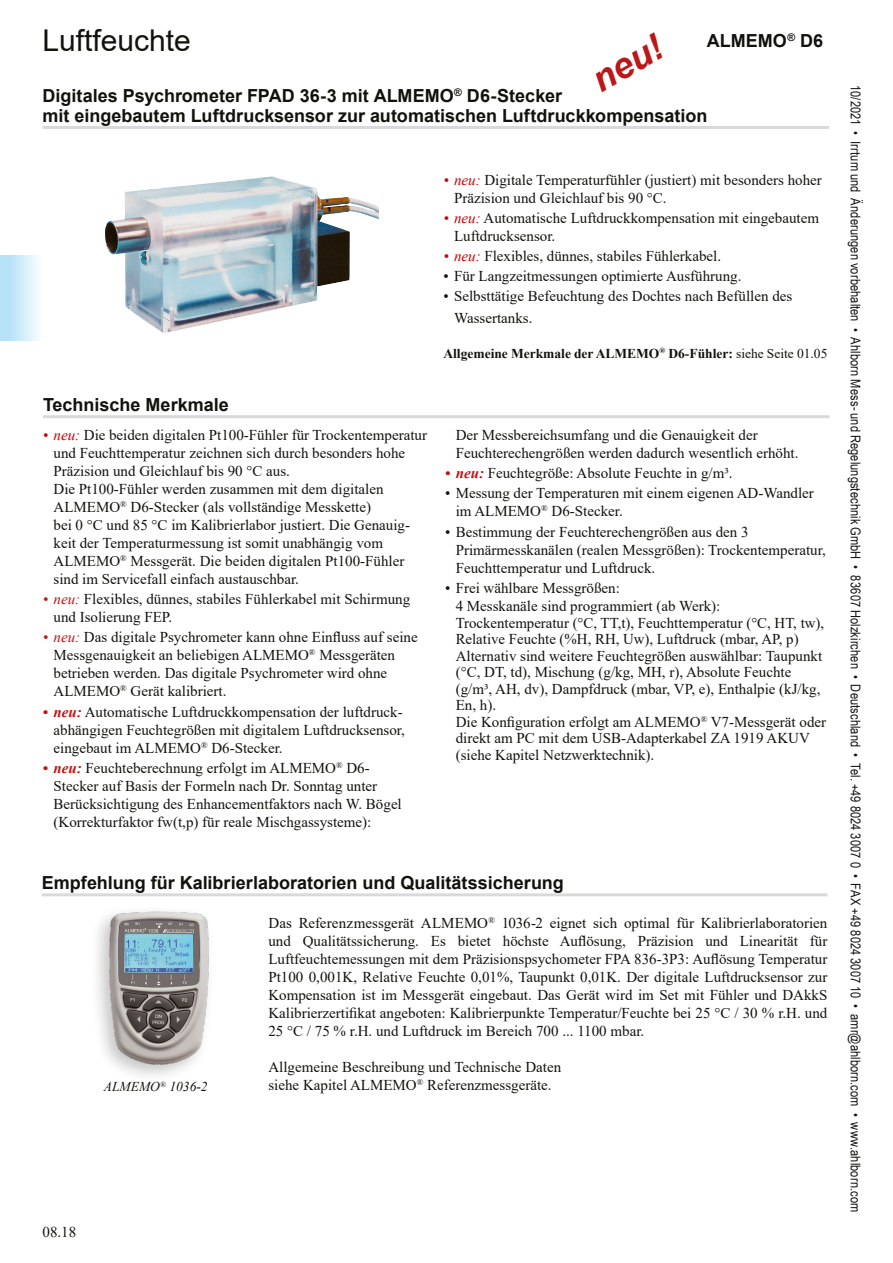
<style>
.page{position:relative;width:893px;height:1263px;background:#fff}
.page>*{position:absolute;margin:0;border:0;box-sizing:border-box;transform-origin:0 0}
.t1{font:italic 700 36px "Arial";color:#bc1617}
.t2{font:30px "Arial";color:#12120d}
.t3{font:700 18px/19.5px "Arial";color:#12120d}
.t4{font:15px/18px "Times New Roman";color:#12120d}
.t5{font:13.5px "Arial Narrow";letter-spacing:.005em;color:#12120d}
.t6{font:700 13.5px "Times New Roman";color:#12120d}
.t7{font:italic 13.5px "Times New Roman";color:#12120d}
.s1{font-style:italic;color:#cb0008}
.s2{font-style:italic;color:#bc1617}
.s3{font-weight:700;font-style:italic;color:#bc1617}
.s4{font-weight:400}
</style>
<div class="page">
<div style="left:0;top:255px;width:43px;height:85px;background:linear-gradient(to right,#aaddf6,#fbfeff)"></div>
<img style="left:105px;top:177px;width:245px;height:156px">
<hr style="left:43px;top:126px;width:786px;height:3px;background:#d8dada">
<hr style="left:42px;top:893px;width:785px;height:3px;background:#d8dada">
<div style="left:89px;top:903px;width:126px;height:181px;background:#12120d;opacity:.25"></div>
<img style="left:102px;top:903px;width:112px;height:170px">
<hr style="left:43px;top:415px;width:787px;height:3px;background:#d8dada">
<h2 class="t2" style="left:43px;top:19px;width:150px">Luftfeuchte</h2>
<h1 class="t1" style="left:582px;top:61px;width:77px;rotate:-30deg">neu!</h1>
<p class="t3" style="left:707px;top:31px;width:118px">ALMEMO<sup>®</sup> D6</p>
<p class="t3" style="left:43px;top:86px;width:667px">Digitales Psychrometer FPAD 36-3 mit ALMEMO<sup>®</sup> D6-Stecker<br>mit eingebautem Luftdrucksensor zur automatischen Luftdruckkompensation</p>
<p class="t3" style="left:43px;top:395px;width:187px">Technische Merkmale</p>
<p class="t4" style="left:54px;top:426px;width:375px;text-indent:-11px"><span class="s1">• neu:</span> Die beiden digitalen Pt100-Fühler für Trockentemperatur und Feuchttemperatur zeichnen sich durch besonders hohe Präzision und Gleichlauf bis 90 °C aus.<br>Die Pt100-Fühler werden zusammen mit dem digitalen ALMEMO<sup>®</sup> D6-Stecker (als vollständige Messkette)<br>bei 0 °C und 85 °C im Kalibrierlabor justiert. Die Genauig&shy;keit der Temperaturmessung ist somit unabhängig vom ALMEMO<sup>®</sup> Messgerät. Die beiden digitalen Pt100-Fühler sind im Servicefall einfach austauschbar.</p>
<p class="t4" style="left:54px;top:590px;width:358px;text-indent:-11px"><span class="s2">• neu:</span> Flexibles, dünnes, stabiles Fühlerkabel mit Schirmung und Isolierung FEP.</p>
<p class="t4" style="left:54px;top:628px;width:366px;text-indent:-11px"><span class="s2">• neu:</span> Das digitale Psychrometer kann ohne Einfluss auf seine Messgenauigkeit an beliebigen ALMEMO<sup>®</sup> Messgeräten betrieben werden. Das digitale Psychrometer wird ohne ALMEMO<sup>®</sup> Gerät kalibriert.</p>
<p class="t4" style="left:54px;top:702px;width:353px;text-indent:-11px"><span class="s3">• neu:</span> Automatische Luftdruckkompensation der luftdruck&shy;abhängigen Feuchtegrößen mit digitalem Luftdrucksensor, eingebaut im ALMEMO<sup>®</sup> D6-Stecker.</p>
<p class="t4" style="left:54px;top:758px;width:350px;text-indent:-11px"><span class="s3">• neu:</span> Feuchteberechnung erfolgt im ALMEMO<sup>®</sup> D6- Stecker auf Basis der Formeln nach Dr. Sonntag unter Berücksichtigung des Enhancementfaktors nach W. Bögel (Korrekturfaktor fw(t,p) für reale Mischgassysteme):</p>
<p class="t4" style="left:454px;top:170px;width:369px;text-indent:-11px"><span class="s1">• neu:</span> Digitale Temperaturfühler (justiert) mit besonders hoher<br>Präzision und Gleichlauf bis 90 °C.</p>
<p class="t4" style="left:454px;top:208px;width:366px;text-indent:-11px"><span class="s1">• neu:</span> Automatische Luftdruckkompensation mit eingebautem<br>Luftdrucksensor.</p>
<p class="t4" style="left:443px;top:247px;width:279px"><span class="s1">• neu:</span> Flexibles, dünnes, stabiles Fühlerkabel.</p>
<p class="t4" style="left:443px;top:267px;width:300px">• Für Langzeitmessungen optimierte Ausführung.</p>
<p class="t4" style="left:454px;top:285px;width:340px;line-height:21.6px;text-indent:-11px">• Selbsttätige Befeuchtung des Dochtes nach Befüllen des<br>Wassertanks.</p>
<p class="t6" style="left:443px;top:343px;width:385px">Allgemeine Merkmale der ALMEMO<sup>®</sup> D6-Fühler: <span class="s4">siehe Seite 01.05</span></p>
<p class="t4" style="left:456px;top:426px;width:344px">Der Messbereichsumfang und die Genauigkeit der<br>Feuchterechengrößen werden dadurch wesentlich erhöht.</p>
<p class="t4" style="left:445px;top:464px;width:289px"><span class="s3">• neu:</span> Feuchtegröße: Absolute Feuchte in g/m³.</p>
<p class="t4" style="left:456px;top:484px;width:360px;text-indent:-11px">• Messung der Temperaturen mit einem eigenen AD-Wandler im ALMEMO<sup>®</sup> D6-Stecker.</p>
<p class="t4" style="left:456px;top:522px;width:372px;text-indent:-11px">• Bestimmung der Feuchterechengrößen aus den 3<br>Primärmesskanälen (realen Messgrößen): Trockentemperatur,<br>Feuchttemperatur und Luftdruck.</p>
<p class="t4" style="left:456px;top:578px;width:266px;line-height:18.6px;text-indent:-11px">• Frei wählbare Messgrößen:<br>4 Messkanäle sind programmiert (ab Werk):</p>
<p class="t4" style="left:456px;top:614px;width:372px;line-height:16.5px">Trockentemperatur (°C, TT,t), Feuchttemperatur (°C, HT, tw), Relative Feuchte (%H, RH, Uw), Luftdruck (mbar, AP, p)<br>Alternativ sind weitere Feuchtegrößen auswählbar: Taupunkt (°C, DT, td), Mischung (g/kg, MH, r), Absolute Feuchte (g/m³, AH, dv), Dampfdruck (mbar, VP, e), Enthalpie (kJ/kg, En, h).<br>Die Konfiguration erfolgt am ALMEMO<sup>®</sup> V7-Messgerät oder direkt am PC mit dem USB-Adapterkabel ZA 1919 AKUV (siehe Kapitel Netzwerktechnik).</p>
<p class="t3" style="left:42px;top:873px;width:524px">Empfehlung für Kalibrierlaboratorien und Qualitätssicherung</p>
<p class="t4" style="left:268px;top:913px;width:560px;text-align:justify">Das Referenzmessgerät ALMEMO<sup>®</sup> 1036-2 eignet sich optimal für Kalibrierlaboratorien und Qualitätssicherung. Es bietet höchste Auflösung, Präzision und Linearität für Luftfeuchtemessungen mit dem Präzisionspsychometer FPA 836‑3P3: Auflösung Temperatur Pt100 0,001K, Relative Feuchte 0,01%, Taupunkt 0,01K. Der digitale Luftdrucksensor zur Kompensation ist im Messgerät eingebaut. Das Gerät wird im Set mit Fühler und DAkkS Kalibrierzertifikat angeboten: Kalibrierpunkte Temperatur/Feuchte bei 25 °C / 30 % r.H. und 25 °C / 75 % r.H. und Luftdruck im Bereich 700 ... 1100 mbar.</p>
<p class="t4" style="left:268px;top:1057px;width:294px">Allgemeine Beschreibung und Technische Daten siehe Kapitel ALMEMO<sup>®</sup> Referenzmessgeräte.</p>
<p class="t7" style="left:104px;top:1077px;width:105px">ALMEMO<sup>®</sup> 1036-2</p>
<p class="t4" style="left:43px;top:1222px;width:35px">08.18</p>
<p class="t5" style="left:865px;top:85px;width:1128px;rotate:90deg">10/2021 • Irrtum und Änderungen vorbehalten • Ahlborn Mess- und Regelungstechnik GmbH • 83607 Holzkirchen • Deutschland • Tel. +49 8024 3007 0 • FAX +49 8024 3007 10 • amr@ahlborn.com • www.ahlborn.com</p>
</div>
